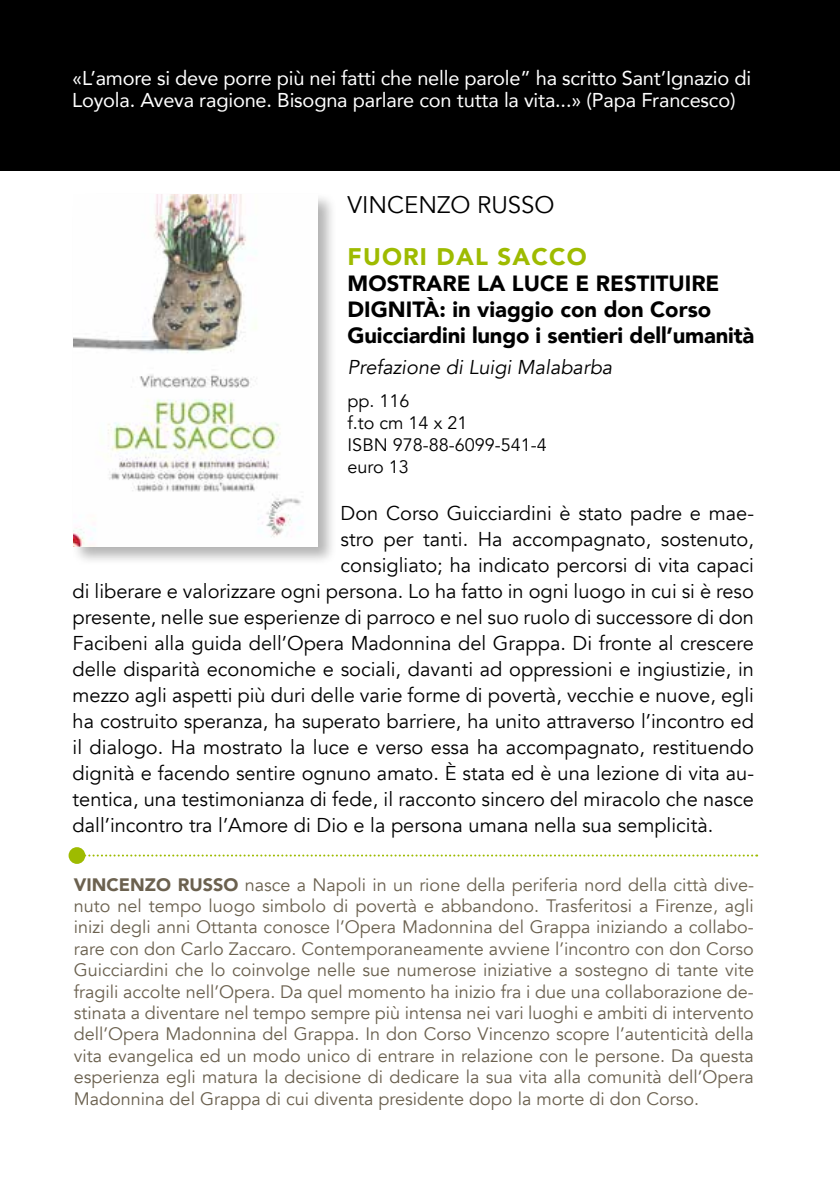
<style>
.page{position:relative;width:840px;height:1191px;background:#fff}
.page>*{position:absolute;margin:0;border:0;box-sizing:border-box;transform-origin:0 0}
.t1{font:24px "Avenir";color:#000}
.t2{font:900 24px "Avenir";letter-spacing:.05em;color:#9ebb00}
.t3{font:900 22px/26px "Avenir";color:#000}
.t4{font:20px "Avenir";color:#000}
.t5{font:20px/22px "Avenir";letter-spacing:-.01em;color:#fff}
.t6{font:italic 20px "Avenir";color:#000}
.t7{font:18px/21.4px "Avenir";color:#6b614f;text-align:justify}
.t8{font:18px/22px "Avenir";color:#000}
.s1{font-weight:900}
</style>
<div class="page">
<div style="left:0;top:0;width:839px;height:170px;background:#000"></div>
<svg style="left:85px;top:854px;width:671px;height:2px"></svg>
<div style="left:68px;top:847px;width:17px;height:17px;background:#9ebb00;border-radius:50%"></div>
<div style="left:71px;top:192px;width:265px;height:374px;background:#000;opacity:.3"></div>
<img style="left:74px;top:195px;width:244px;height:351px">
<p class="t5" style="left:72px;top:67px;width:680px">«L’amore si deve porre più nei fatti che nelle parole” ha scritto Sant’Ignazio di<br>Loyola. Aveva ragione. Bisogna parlare con tutta la vita...» (Papa Francesco)</p>
<h1 class="t1" style="left:347px;top:190px;width:208px">VINCENZO RUSSO</h1>
<h1 class="t2" style="left:347px;top:236px;width:240px">FUORI DAL SACCO</h1>
<p class="t3" style="left:347px;top:269px;width:408px">MOSTRARE LA LUCE E RESTITUIRE<br>DIGNITÀ: in viaggio con don Corso<br>Guicciardini lungo i sentieri dell’umanità</p>
<p class="t6" style="left:347px;top:355px;width:266px">Prefazione di Luigi Malabarba</p>
<p class="t8" style="left:347px;top:390px;width:201px">pp. 116<br>f.to cm 14 x 21<br>ISBN 978-88-6099-541-4 euro 13</p>
<p class="t4" style="left:340px;top:501px;width:414px">Don Corso Guicciardini è stato padre e mae-</p>
<p class="t4" style="left:340px;top:527px;width:414px">stro per tanti. Ha accompagnato, sostenuto,</p>
<p class="t4" style="left:340px;top:553px;width:414px">consigliato; ha indicato percorsi di vita capaci</p>
<p class="t4" style="left:73px;top:579px;width:682px">di liberare e valorizzare ogni persona. Lo ha fatto in ogni luogo in cui si è reso</p>
<p class="t4" style="left:73px;top:605px;width:682px">presente, nelle sue esperienze di parroco e nel suo ruolo di successore di don</p>
<p class="t4" style="left:73px;top:631px;width:682px">Facibeni alla guida dell’Opera Madonnina del Grappa. Di fronte al crescere</p>
<p class="t4" style="left:73px;top:657px;width:682px">delle disparità economiche e sociali, davanti ad oppressioni e ingiustizie, in</p>
<p class="t4" style="left:73px;top:683px;width:682px">mezzo agli aspetti più duri delle varie forme di povertà, vecchie e nuove, egli</p>
<p class="t4" style="left:73px;top:709px;width:682px">ha costruito speranza, ha superato barriere, ha unito attraverso l’incontro ed</p>
<p class="t4" style="left:73px;top:735px;width:682px">il dialogo. Ha mostrato la luce e verso essa ha accompagnato, restituendo</p>
<p class="t4" style="left:73px;top:761px;width:682px">dignità e facendo sentire ognuno amato. È stata ed è una lezione di vita au-</p>
<p class="t4" style="left:73px;top:787px;width:682px">tentica, una testimonianza di fede, il racconto sincero del miracolo che nasce</p>
<p class="t4" style="left:73px;top:813px;width:642px">dall’incontro tra l’Amore di Dio e la persona umana nella sua semplicità.</p>
<p class="t7" style="left:74px;top:874px;width:681px"><span class="s1">VINCENZO RUSSO</span> nasce a Napoli in un rione della periferia nord della città dive&shy;nuto nel tempo luogo simbolo di povertà e abbandono. Trasferitosi a Firenze, agli inizi degli anni Ottanta conosce l’Opera Madonnina del Grappa iniziando a collabo&shy;rare con don Carlo Zaccaro. Contemporaneamente avviene l’incontro con don Corso Guicciardini che lo coinvolge nelle sue numerose iniziative a sostegno di tante vite fragili accolte nell’Opera. Da quel momento ha inizio fra i due una collaborazione de&shy;stinata a diventare nel tempo sempre più intensa nei vari luoghi e ambiti di intervento dell’Opera Madonnina del Grappa. In don Corso Vincenzo scopre l’autenticità della vita evangelica ed un modo unico di entrare in relazione con le persone. Da questa esperienza egli matura la decisione di dedicare la sua vita alla comunità dell’Opera Madonnina del Grappa di cui diventa presidente dopo la morte di don Corso.</p>
</div>
